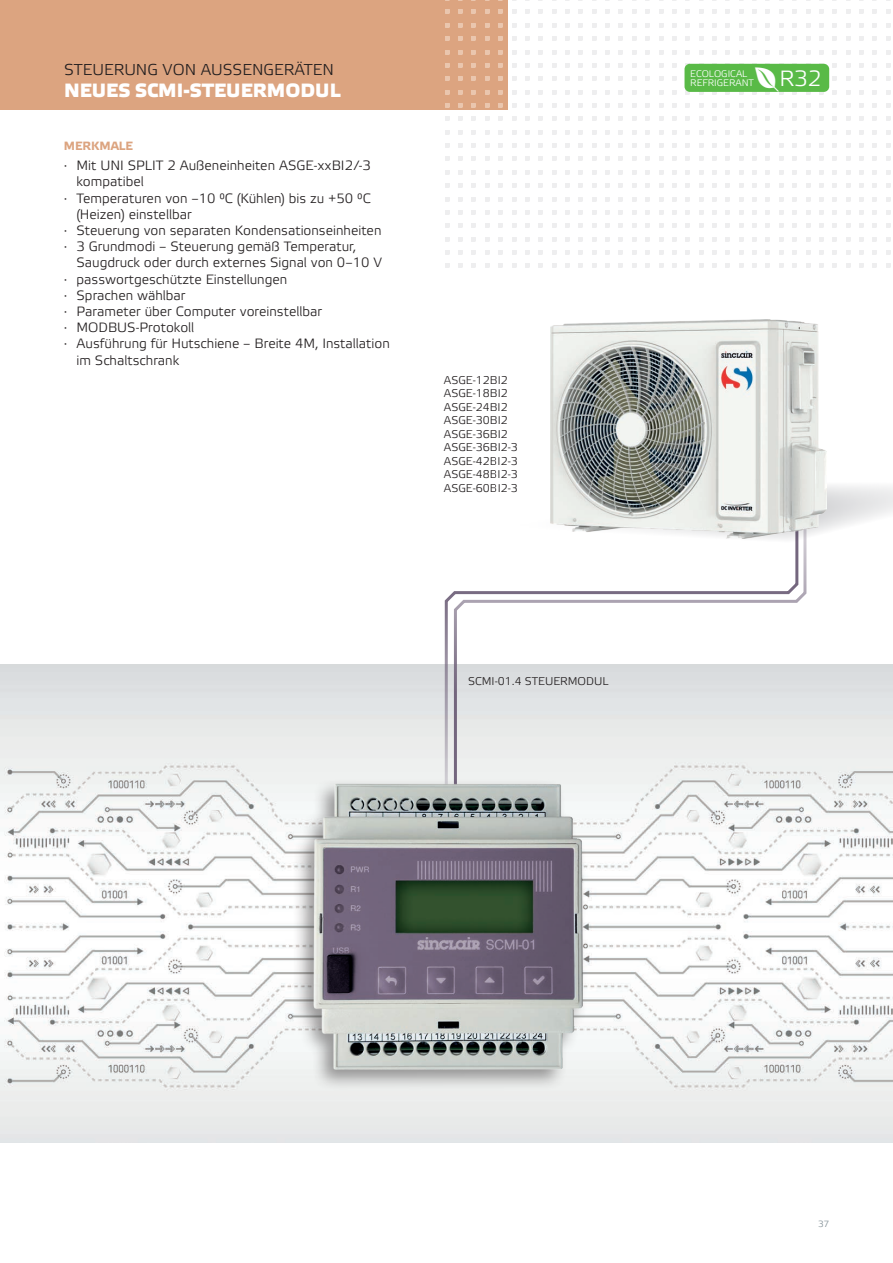
<style>
.page{position:relative;width:893px;height:1263px;background:#fff}
.page>*{position:absolute;margin:0;border:0;box-sizing:border-box;transform-origin:0 0}
.t1{font:22.05px "Etelka Light Pro";color:#fff}
.t2{font:500 19.2px "Etelka";color:#fff}
.t3{font:300 15.75px "Etelka";color:#231f20}
.t4{font:13.5px "Etelka Light Pro";color:#231f20}
.t5{font:700 12px "Etelka Text Pro";color:#dca480}
.t6{font:11.25px/13.5px "Etelka Light Pro";color:#231f20}
.t7{font:9.45px/8.7px "Etelka Light Pro";color:#fff}
.t8{font:9px "Etelka Light Pro";color:#828f96}
</style>
<div class="page">
<div style="left:0;top:0;width:508px;height:109px;background:#dca480"></div>
<svg style="left:444px;top:0;width:447px;height:267px"></svg>
<img style="left:0;top:664px;width:893px;height:479px">
<div style="left:684px;top:64px;width:145px;height:28px;background:#59ba47;border-radius:5px"></div>
<svg style="left:443px;top:417px;width:108px;height:362px"></svg>
<svg style="left:452px;top:510px;width:356px;height:309px"></svg>
<div style="left:292px;top:779px;width:295px;height:313px;background:#231f20;opacity:.45"></div>
<img style="left:314px;top:784px;width:268px;height:286px">
<svg style="left:495px;top:456px;width:398px;height:113px"></svg>
<img style="left:551px;top:319px;width:275px;height:219px">
<svg style="left:755px;top:91px;width:26px;height:1px"></svg>
<p class="t3" style="left:64px;top:61px;width:271px">STEUERUNG VON AUSSENGERÄTEN</p>
<h2 class="t2" style="left:64px;top:79px;width:278px">NEUES SCMI-STEUERMODUL</h2>
<p class="t5" style="left:64px;top:139px;width:71px">MERKMALE</p>
<p class="t4" style="left:64px;top:158px;width:309px">· Mit UNI SPLIT 2 Außeneinheiten ASGE-xxBI2/-3</p>
<p class="t4" style="left:77px;top:174px;width:69px">kompatibel</p>
<p class="t4" style="left:64px;top:191px;width:309px">· Temperaturen von –10 °C (Kühlen) bis zu +50 °C</p>
<p class="t4" style="left:77px;top:207px;width:117px">(Heizen) einstellbar</p>
<p class="t4" style="left:64px;top:223px;width:319px">· Steuerung von separaten Kondensationseinheiten</p>
<p class="t4" style="left:64px;top:239px;width:294px">· 3 Grundmodi – Steuerung gemäß Temperatur,</p>
<p class="t4" style="left:77px;top:255px;width:307px">Saugdruck oder durch externes Signal von 0–10 V</p>
<p class="t4" style="left:64px;top:272px;width:225px">· passwortgeschützte Einstellungen</p>
<p class="t4" style="left:64px;top:288px;width:123px">· Sprachen wählbar</p>
<p class="t4" style="left:64px;top:304px;width:260px">· Parameter über Computer voreinstellbar</p>
<p class="t4" style="left:64px;top:320px;width:132px">· MODBUS-Protokoll</p>
<p class="t4" style="left:64px;top:336px;width:328px">· Ausführung für Hutschiene – Breite 4M, Installation</p>
<p class="t4" style="left:77px;top:353px;width:104px">im Schaltschrank</p>
<p class="t6" style="left:444px;top:374px;width:76px">ASGE-12BI2<br>ASGE-18BI2<br>ASGE-24BI2<br>ASGE-30BI2<br>ASGE-36BI2<br>ASGE-36BI2-3<br>ASGE-42BI2-3<br>ASGE-48BI2-3<br>ASGE-60BI2-3</p>
<p class="t6" style="left:468px;top:675px;width:142px">SCMI-01.4 STEUERMODUL</p>
<p class="t7" style="left:690px;top:70px;width:65px">ECOLOGICAL<br>REFRIGERANT</p>
<h1 class="t1" style="left:779px;top:67px;width:44px">R32</h1>
<p class="t8" style="left:818px;top:1219px;width:13px">37</p>
</div>
